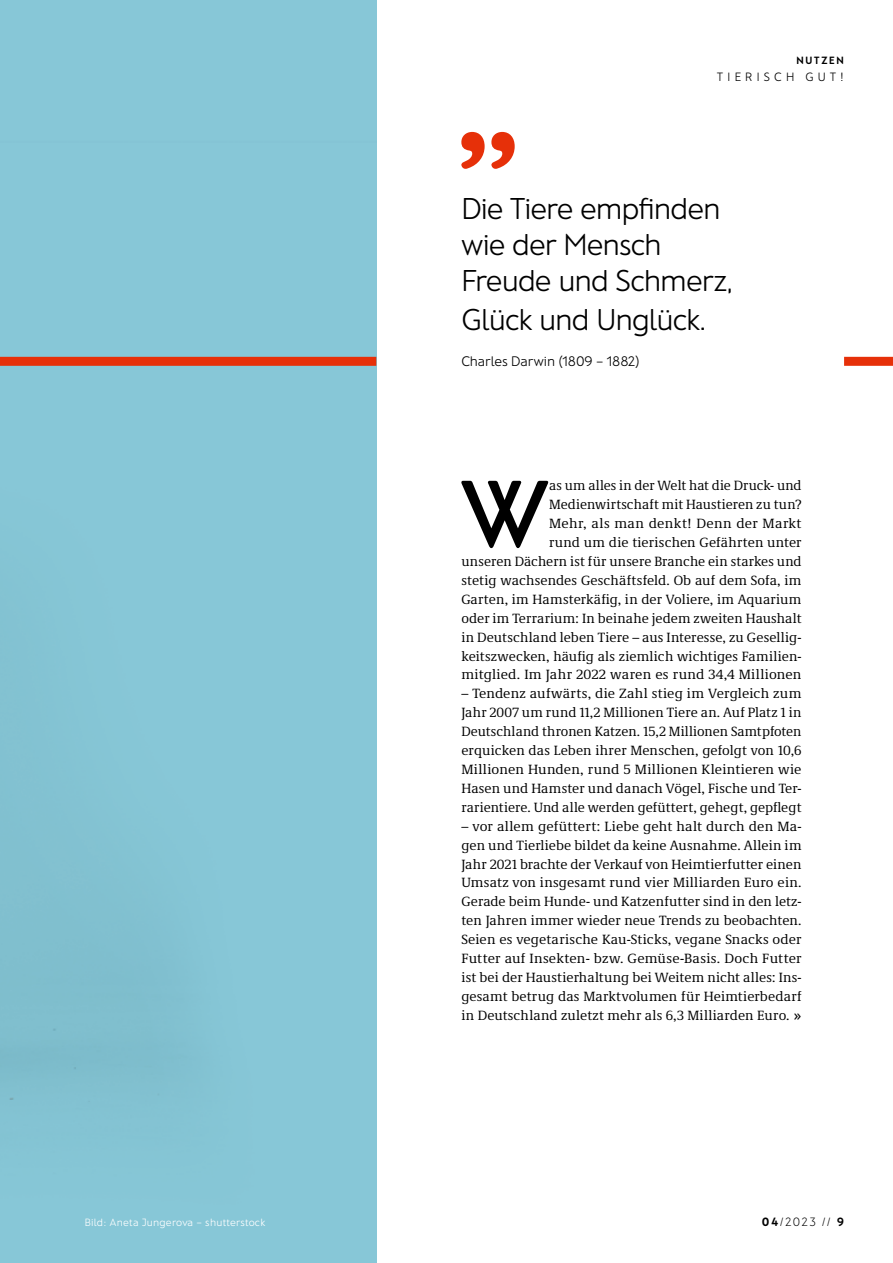
<style>
.page{position:relative;width:893px;height:1263px;background:#fff}
.page>*{position:absolute;margin:0;border:0;box-sizing:border-box;transform-origin:0 0}
.t1{font:600 94.8px "Franz Sans";color:#000}
.t2{font:300 30px/36px "Franz Sans";letter-spacing:-.035em;color:#000}
.t3{font:13.8px/18.9px "Demos Next Pro";letter-spacing:.01em;color:#000;text-align:justify}
.t4{font:300 13.8px "Franz Sans";letter-spacing:-.01em;color:#000}
.t5{font:300 12px "Franz Sans";letter-spacing:.36em;color:#000}
.t6{font:200 12px "Franz Sans";color:#000}
.t7{font:300 10.5px "Franz Sans";letter-spacing:.025em;color:#fff}
.t8{font:700 10.5px "Franz Sans";letter-spacing:.175em;color:#000}
.s1{font-family:"Franz Sans";font-weight:500}
.s2{font-weight:700}
</style>
<div class="page">
<div style="left:0;top:0;width:376px;height:1263px;background:#87c7d7"></div>
<img style="left:0;top:356px;width:376px;height:746px">
<div style="left:0;top:357px;width:376px;height:9px;background:#e63009"></div>
<div style="left:844px;top:357px;width:49px;height:9px;background:#e63009"></div>
<svg style="left:461px;top:132px;width:54px;height:37px"></svg>
<p class="t7" style="left:85px;top:1216px;width:182px">Bild: Aneta Jungerova – shutterstock</p>
<p class="t8" style="left:796px;top:55px;width:49px">NUTZEN</p>
<p class="t5" style="left:717px;top:70px;width:128px">TIERISCH GUT!</p>
<h2 class="t2" style="left:461px;top:190px;width:273px">Die Tiere empfinden wie der Mensch<br>Freude und Schmerz,</h2>
<h2 class="t2" style="left:461px;top:301px;width:246px">Glück und Unglück.</h2>
<p class="t4" style="left:461px;top:353px;width:180px">Charles Darwin (1809 – 1882)</p>
<p class="t3" style="left:461px;top:476px;width:342px;text-align:right">as um alles in der Welt hat die Druck- und Medienwirtschaft mit Haustieren zu tun?<br>Mehr, als man denkt! Denn der Markt<br>rund um die tierischen Gefährten unter<br>unseren Dächern ist für unsere Branche ein starkes und stetig wachsendes Geschäftsfeld. Ob auf dem Sofa, im Garten, im Hamsterkäfig, in der Voliere, im Aquarium oder im Terrarium: In beinahe jedem zweiten Haushalt in Deutschland leben Tiere – aus Interesse, zu Gesellig&shy;keitszwecken, häufig als ziemlich wichtiges Familien&shy;mitglied. Im Jahr 2022 waren es rund 34,4 Millionen</p>
<p class="t3" style="left:461px;top:684px;width:342px">– Tendenz aufwärts, die Zahl stieg im Vergleich zum Jahr 2007 um rund 11,2 Millionen Tiere an. Auf Platz 1 in Deutschland thronen Katzen. 15,2 Millionen Samtpfoten erquicken das Leben ihrer Menschen, gefolgt von 10,6<br>Millionen Hunden, rund 5 Millionen Kleintieren wie Hasen und Hamster und danach Vögel, Fische und Ter&shy;rarientiere. Und alle werden gefüttert, gehegt, gepflegt</p>
<p class="t3" style="left:461px;top:816px;width:342px">– vor allem gefüttert: Liebe geht halt durch den Ma&shy;gen und Tierliebe bildet da keine Ausnahme. Allein im Jahr 2021 brachte der Verkauf von Heimtierfutter einen Umsatz von insgesamt rund vier Milliarden Euro ein.<br>Gerade beim Hunde- und Katzenfutter sind in den letz&shy;ten Jahren immer wieder neue Trends zu beobachten.<br>Seien es vegetarische Kau-Sticks, vegane Snacks oder Futter auf Insekten- bzw. Gemüse-Basis. Doch Futter ist bei der Haustierhaltung bei Weitem nicht alles: Ins&shy;gesamt betrug das Marktvolumen für Heimtierbedarf in Deutschland zuletzt mehr als 6,3 Milliarden Euro. <span class="s1">»</span></p>
<h1 class="t1" style="left:460px;top:461px;width:90px">W</h1>
<p class="t6" style="left:762px;top:1215px;width:84px"><span class="s2">04</span>/2023 // <span class="s2">9</span></p>
</div>
